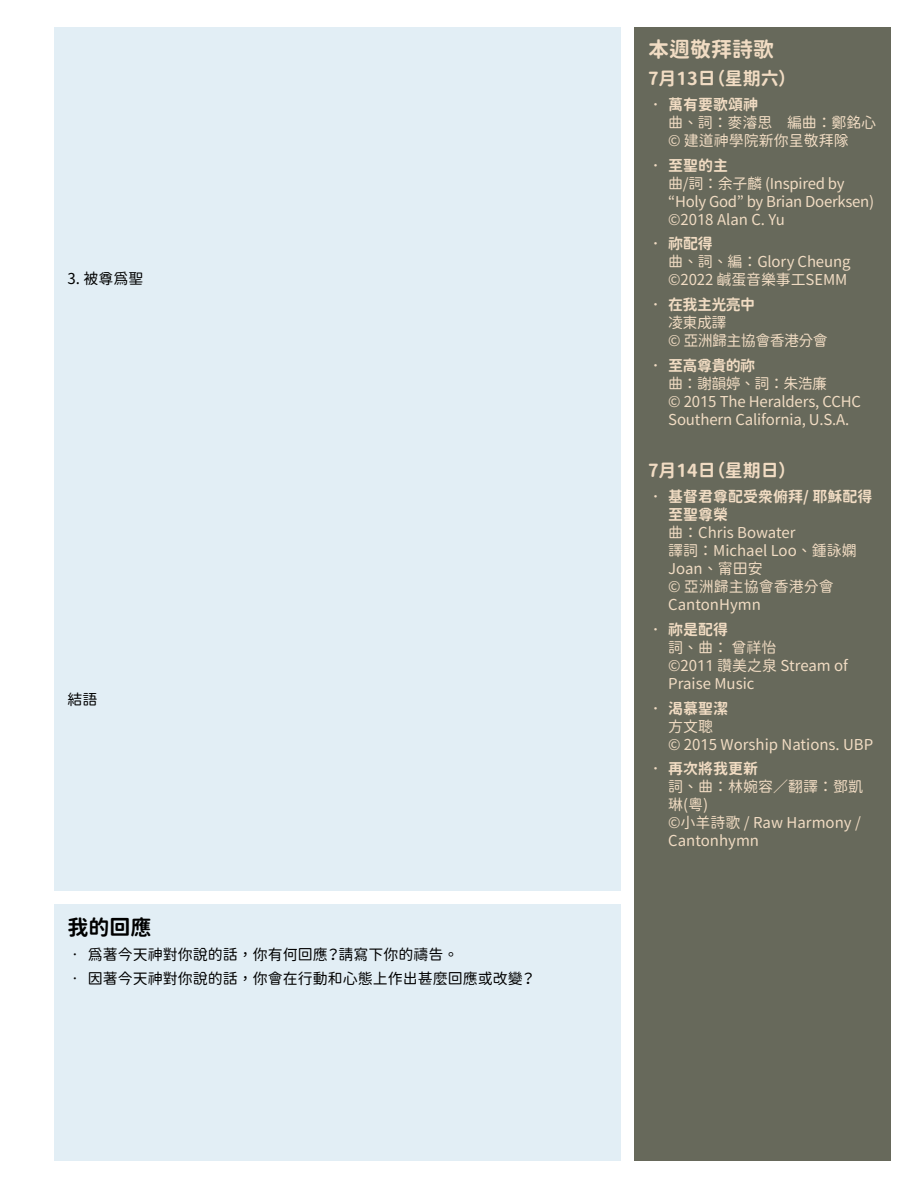
<style>
.page{position:relative;width:918px;height:1188px;background:#fff}
.page>*{position:absolute;margin:0;border:0;box-sizing:border-box;transform-origin:0 0}
.t1{font:21px "Gen Sen Rounded TW B";color:#f1dcc3}
.t2{font:21px "Gen Sen Rounded TW B";color:#000}
.t3{font:18px "Gen Sen Rounded TW B";color:#f1dcc3}
.t4{font:15px/18px "Gen Sen Rounded TW R";letter-spacing:-.005em;color:#f1dcc3}
.t5{font:15px/18px "Gen Sen Rounded TW B";color:#f1dcc3}
.t6{font:15px "Gen Sen Rounded TW R";color:#000}
.t7{font:15px/18px "Gen Sen Rounded TW R";letter-spacing:-.04em;color:#f1dcc3}
</style>
<div class="page">
<div style="left:54px;top:27px;width:567px;height:864px;background:#e2eef5"></div>
<div style="left:54px;top:904px;width:567px;height:257px;background:#e2eef5"></div>
<div style="left:634px;top:27px;width:257px;height:1134px;background:#67695b"></div>
<p class="t6" style="left:68px;top:270px;width:77px">3. 被尊為聖</p>
<p class="t6" style="left:68px;top:691px;width:31px">結語</p>
<h1 class="t2" style="left:68px;top:915px;width:85px">我的回應</h1>
<p class="t6" style="left:68px;top:946px;width:393px">• 為著今天神對你說的話，你有何回應？請寫下你的禱告。</p>
<p class="t6" style="left:68px;top:970px;width:470px">• 因著今天神對你說的話，你會在行動和心態上作出甚麼回應或改變？</p>
<h1 class="t1" style="left:648px;top:38px;width:127px">本週敬拜詩歌</h1>
<p class="t3" style="left:648px;top:68px;width:150px">7月13日（星期六）</p>
<p class="t5" style="left:648px;top:96px;width:112px">• 萬有要歌頌神</p>
<p class="t4" style="left:668px;top:114px;width:210px">曲、詞：麥濬思　編曲：鄭銘心© 建道神學院新你呈敬拜隊</p>
<p class="t5" style="left:648px;top:156px;width:82px">• 至聖的主</p>
<p class="t4" style="left:668px;top:174px;width:207px">曲/詞：余子麟 (Inspired by “Holy God” by Brian Doerksen) ©2018 Alan C. Yu</p>
<p class="t5" style="left:648px;top:235px;width:66px">• 祢配得</p>
<p class="t4" style="left:668px;top:253px;width:184px">曲、詞、編：Glory Cheung ©2022 鹹蛋音樂事工SEMM</p>
<p class="t5" style="left:648px;top:296px;width:109px">• 在我主光亮中</p>
<p class="t7" style="left:668px;top:314px;width:161px">凌東成譯<br>© 亞洲歸主協會香港分會</p>
<p class="t5" style="left:648px;top:357px;width:109px">• 至高尊貴的祢</p>
<p class="t4" style="left:668px;top:375px;width:194px">曲：謝韻婷、詞：朱浩廉<br>© 2015 The Heralders, CCHC<br>Southern California, U.S.A.</p>
<p class="t3" style="left:648px;top:461px;width:150px">7月14日（星期日）</p>
<p class="t5" style="left:668px;top:488px;width:206px;text-indent:-20px">• 基督君尊配受眾俯拜/ 耶穌配得至聖尊榮</p>
<p class="t4" style="left:668px;top:524px;width:190px">曲：Chris Bowater<br>譯詞：Michael Loo、鍾詠嫻<br>Joan、甯田安<br>© 亞洲歸主協會香港分會<br>CantonHymn</p>
<p class="t5" style="left:648px;top:621px;width:82px">• 祢是配得</p>
<p class="t4" style="left:668px;top:639px;width:181px">詞、曲： 曾祥怡<br>©2011 讚美之泉 Stream of<br>Praise Music</p>
<p class="t5" style="left:648px;top:699px;width:82px">• 渴慕聖潔</p>
<p class="t4" style="left:668px;top:717px;width:207px">方文聰<br>© 2015 Worship Nations. UBP</p>
<p class="t5" style="left:648px;top:760px;width:112px">• 再次將我更新</p>
<p class="t4" style="left:668px;top:778px;width:196px">詞、曲：林婉容／翻譯：鄧凱琳(粵)<br>©小羊詩歌 / Raw Harmony /<br>Cantonhymn</p>
</div>
